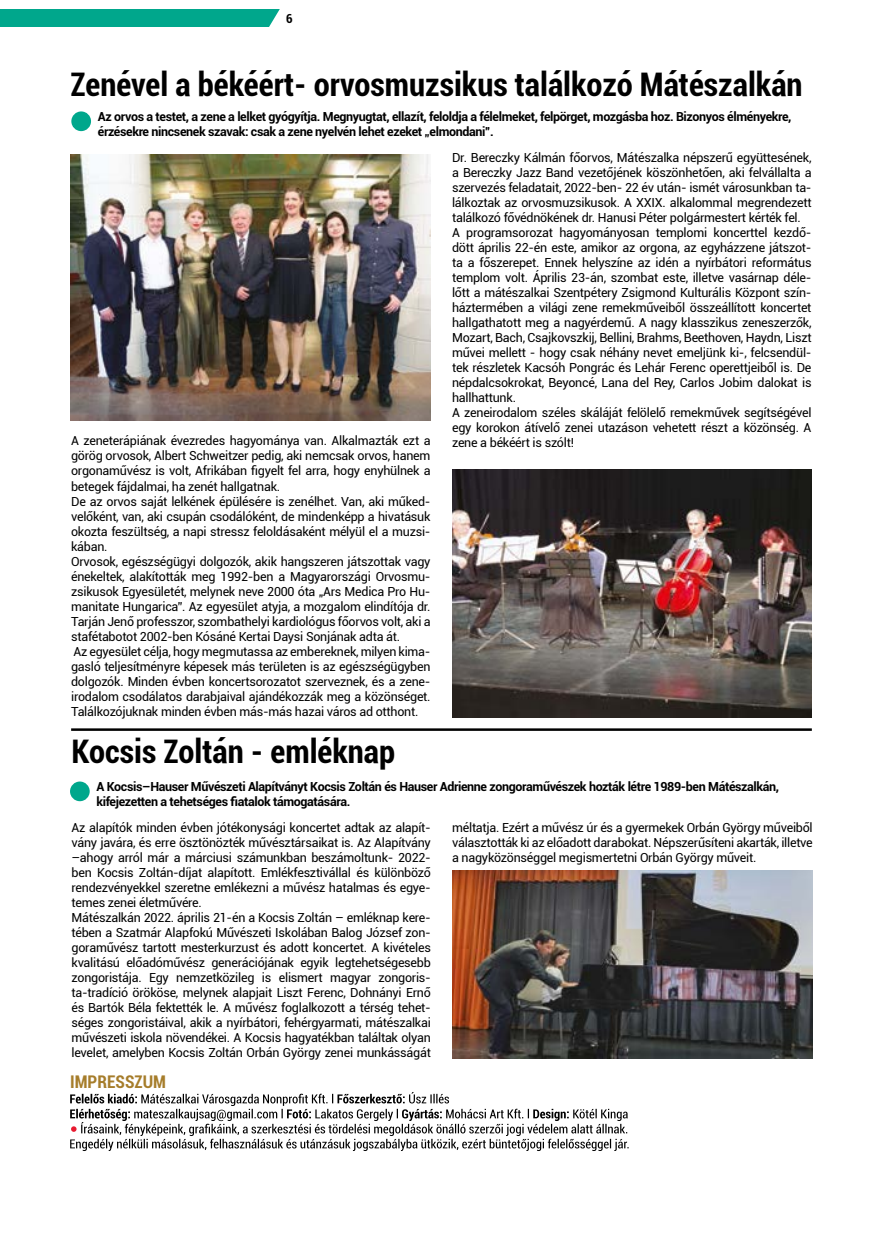
<style>
.page{position:relative;width:883px;height:1237px;background:#fff}
.page>*{position:absolute;margin:0;border:0;box-sizing:border-box;transform-origin:0 0}
.t1{font:700 condensed 32.5px "Roboto";color:#000}
.t2{font:700 condensed 17.5px "Roboto";color:#a67d2b}
.t3{font:12.5px/15px "Roboto";letter-spacing:-.02em;color:#000}
.t4{font:700 12.5px/15px "Roboto";letter-spacing:-.03em;color:#000}
.t5{font:700 condensed 12.5px "Roboto";color:#000}
</style>
<div class="page">
<div style="left:0;top:10px;width:290px;height:17px;background:#00a78c"></div>
<svg style="left:239px;top:9px;width:51px;height:18px"></svg>
<div style="left:71px;top:111px;width:20px;height:20px;background:#00a78c;border-radius:50%"></div>
<div style="left:70px;top:781px;width:20px;height:20px;background:#00a78c;border-radius:50%"></div>
<hr style="left:71px;top:728px;width:740px;height:3px;background:#000">
<svg style="left:70px;top:1092px;width:558px;height:59px"></svg>
<img style="left:71px;top:155px;width:360px;height:265px">
<img style="left:452px;top:469px;width:359px;height:248px">
<img style="left:452px;top:870px;width:360px;height:188px">
<p class="t5" style="left:286px;top:9px;width:8px">6</p>
<h1 class="t1" style="left:71px;top:61px;width:733px">Zenével a békéért- orvosmuzsikus találkozó Mátészalkán</h1>
<p class="t4" style="left:98px;top:108px;width:695px">Az orvos a testet, a zene a lelket gyógyítja. Megnyugtat, ellazít, feloldja a félelmeket, felpörget, mozgásba hoz. Bizonyos élményekre, érzésekre nincsenek szavak: csak a zene nyelvén lehet ezeket „elmondani”.</p>
<p class="t3" style="left:71px;top:433px;width:361px">A zeneterápiának évezredes hagyománya van. Alkalmazták ezt a görög orvosok, Albert Schweitzer pedig, aki nemcsak orvos, hanem orgonaművész is volt, Afrikában figyelt fel arra, hogy enyhülnek a betegek fájdalmai, ha zenét hallgatnak.<br>De az orvos saját lelkének épülésére is zenélhet. Van, aki műked&shy;velőként, van, aki csupán csodálóként, de mindenképp a hivatásuk okozta feszültség, a napi stressz feloldásaként mélyül el a muzsi&shy;kában.<br>Orvosok, egészségügyi dolgozók, akik hangszeren játszottak vagy énekeltek, alakították meg 1992-ben a Magyarországi Orvosmu&shy;zsikusok Egyesületét, melynek neve 2000 óta „Ars Medica Pro Hu&shy;manitate Hungarica”. Az egyesület atyja, a mozgalom elindítója dr.<br>Tarján Jenő professzor, szombathelyi kardiológus főorvos volt, aki a stafétabotot 2002-ben Kósáné Kertai Daysi Sonjának adta át.<br>Az egyesület célja, hogy megmutassa az embereknek, milyen kima&shy;gasló teljesítményre képesek más területen is az egészségügyben dolgozók. Minden évben koncertsorozatot szerveznek, és a zene&shy;irodalom csodálatos darabjaival ajándékozzák meg a közönséget.<br>Találkozójuknak minden évben más-más hazai város ad otthont.</p>
<h1 class="t1" style="left:71px;top:728px;width:325px">Kocsis Zoltán - emléknap</h1>
<p class="t3" style="left:452px;top:149px;width:361px">Dr. Bereczky Kálmán főorvos, Mátészalka népszerű együttesének, a Bereczky Jazz Band vezetőjének köszönhetően, aki felvállalta a szervezés feladatait, 2022-ben- 22 év után- ismét városunkban ta&shy;lálkoztak az orvosmuzsikusok. A XXIX. alkalommal megrendezett találkozó fővédnökének dr. Hanusi Péter polgármestert kérték fel.<br>A programsorozat hagyományosan templomi koncerttel kezdő&shy;dött április 22-én este, amikor az orgona, az egyházzene játszot&shy;ta a főszerepet. Ennek helyszíne az idén a nyírbátori református templom volt. Április 23-án, szombat este, illetve vasárnap déle&shy;lőtt a mátészalkai Szentpétery Zsigmond Kulturális Központ szín&shy;háztermében a világi zene remekműveiből összeállított koncertet hallgathatott meg a nagyérdemű. A nagy klasszikus zeneszerzők, Mozart, Bach, Csajkovszkij, Bellini, Brahms, Beethoven, Haydn, Liszt művei mellett - hogy csak néhány nevet emeljünk ki-, felcsendül&shy;tek részletek Kacsóh Pongrác és Lehár Ferenc operettjeiből is. De népdalcsokrokat, Beyoncé, Lana del Rey, Carlos Jobim dalokat is hallhattunk.<br>A zeneirodalom széles skáláját felölelő remekművek segítségével egy korokon átívelő zenei utazáson vehetett részt a közönség. A zene a békéért is szólt!</p>
<p class="t4" style="left:96px;top:778px;width:684px">A Kocsis–Hauser Művészeti Alapítványt Kocsis Zoltán és Hauser Adrienne zongoraművészek hozták létre 1989-ben Mátészalkán, kifejezetten a tehetséges fiatalok támogatására.</p>
<p class="t3" style="left:71px;top:819px;width:361px">Az alapítók minden évben jótékonysági koncertet adtak az alapít&shy;vány javára, és erre ösztönözték művésztársaikat is. Az Alapítvány –ahogy arról már a márciusi számunkban beszámoltunk- 2022- ben Kocsis Zoltán-díjat alapított. Emlékfesztivállal és különböző rendezvényekkel szeretne emlékezni a művész hatalmas és egye&shy;temes zenei életművére.<br>Mátészalkán 2022. április 21-én a Kocsis Zoltán – emléknap kere&shy;tében a Szatmár Alapfokú Művészeti Iskolában Balog József zon&shy;goraművész tartott mesterkurzust és adott koncertet. A kivételes kvalitású előadóművész generációjának egyik legtehetségesebb zongoristája. Egy nemzetközileg is elismert magyar zongoris&shy;ta-tradíció örököse, melynek alapjait Liszt Ferenc, Dohnányi Ernő és Bartók Béla fektették le. A művész foglalkozott a térség tehet&shy;séges zongoristáival, akik a nyírbátori, fehérgyarmati, mátészalkai művészeti iskola növendékei. A Kocsis hagyatékban találtak olyan levelet, amelyben Kocsis Zoltán Orbán György zenei munkásságát</p>
<p class="t3" style="left:452px;top:819px;width:362px;text-align:justify">méltatja. Ezért a művész úr és a gyermekek Orbán György műveiből választották ki az előadott darabokat. Népszerűsíteni akarták, illetve a nagyközönséggel megismertetni Orbán György műveit.</p>
<h2 class="t2" style="left:70px;top:1069px;width:97px">IMPRESSZUM</h2>
</div>
